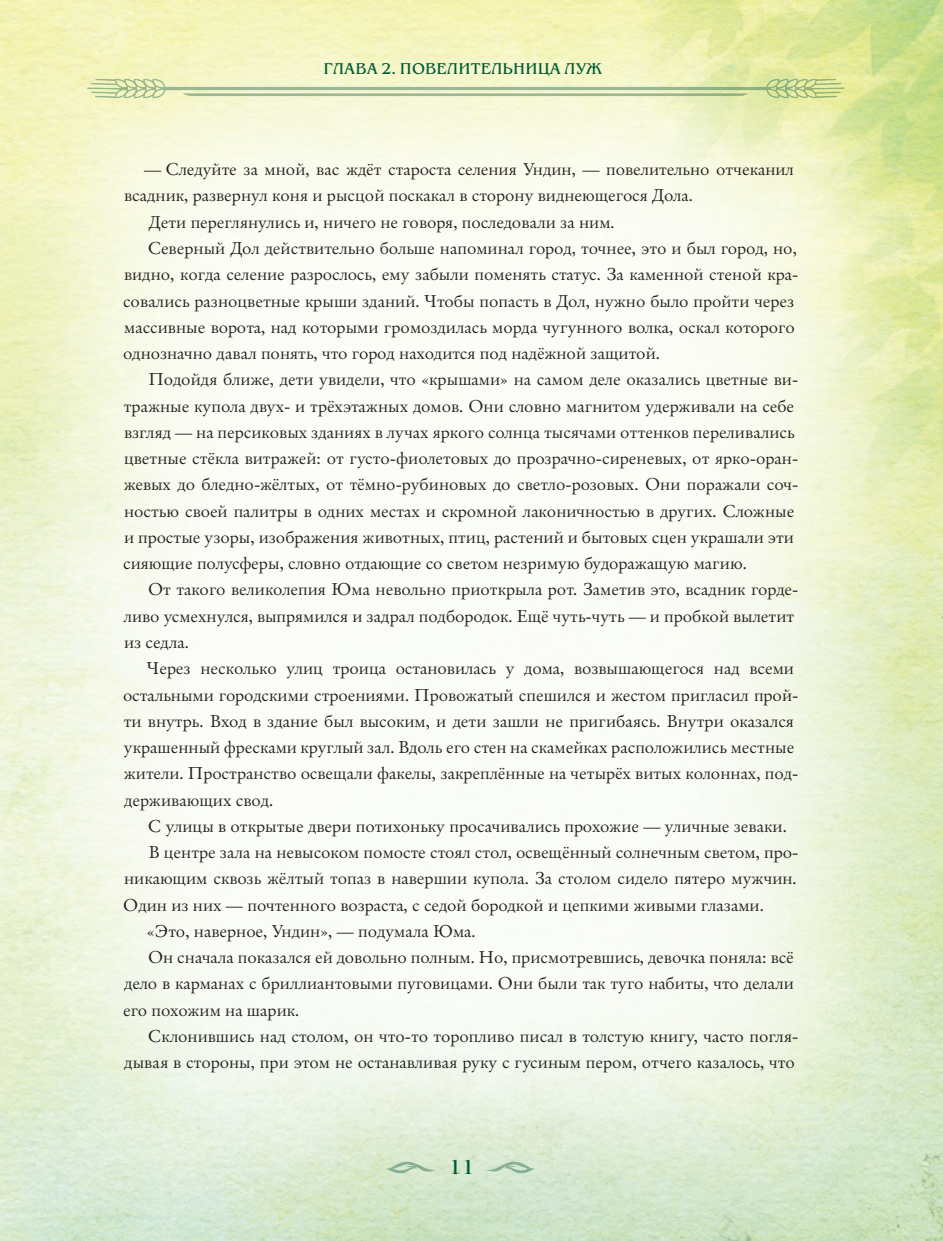
<style>
.page{position:relative;width:943px;height:1241px;background:#fff}
.page>*{position:absolute;margin:0;border:0;box-sizing:border-box;transform-origin:0 0}
.t1{font:19.78px "Benguiat Book ITC";color:#005a36}
.t2{font:17.15px "Original Garamond BT";color:#231f20}
.t3{font:15.4px "Benguiat Book ITC";letter-spacing:.01em;color:#005a36}
</style>
<div class="page">
<img style="left:0;top:0;width:942px;height:1240px">
<img style="left:65px;top:72px;width:793px;height:42px">
<img style="left:383px;top:1158px;width:56px;height:21px">
<img style="left:482px;top:1158px;width:57px;height:21px">
<p class="t3" style="left:323px;top:60px;width:280px">ГЛАВА 2. ПОВЕЛИТЕЛЬНИцА Луж</p>
<p class="t2" style="left:144px;top:162px;width:651px">— Следуйте за мной, вас ждёт староста селения Ундин, — повелительно отчеканил</p>
<p class="t2" style="left:124px;top:189px;width:570px">всадник, развернул коня и рысцой поскакал в сторону виднеющегося Дола.</p>
<p class="t2" style="left:149px;top:215px;width:467px">Дети переглянулись и, ничего не говоря, последовали за ним.</p>
<p class="t2" style="left:148px;top:241px;width:650px">Северный Дол действительно больше напоминал город, точнее, это и был город, но,</p>
<p class="t2" style="left:124px;top:267px;width:675px">видно, когда селение разрослось, ему забыли поменять статус. За каменной стеной кра-</p>
<p class="t2" style="left:123px;top:294px;width:672px">совались разноцветные крыши зданий. Чтобы попасть в Дол, нужно было пройти через</p>
<p class="t2" style="left:124px;top:320px;width:672px">массивные ворота, над которыми громоздилась морда чугунного волка, оскал которого</p>
<p class="t2" style="left:123px;top:346px;width:538px">однозначно давал понять, что город находится под надёжной защитой.</p>
<p class="t2" style="left:148px;top:372px;width:651px">Подойдя ближе, дети увидели, что «крышами» на самом деле оказались цветные ви-</p>
<p class="t2" style="left:124px;top:399px;width:672px">тражные купола двух- и трёхэтажных домов. Они словно магнитом удерживали на себе</p>
<p class="t2" style="left:124px;top:425px;width:672px">взгляд — на персиковых зданиях в лучах яркого солнца тысячами оттенков переливались</p>
<p class="t2" style="left:124px;top:451px;width:675px">цветные стёкла витражей: от густо-фиолетовых до прозрачно-сиреневых, от ярко-оран-</p>
<p class="t2" style="left:124px;top:477px;width:676px">жевых до бледно-жёлтых, от тёмно-рубиновых до светло-розовых. Они поражали соч-</p>
<p class="t2" style="left:124px;top:504px;width:671px">ностью своей палитры в одних местах и скромной лаконичностью в других. Сложные</p>
<p class="t2" style="left:124px;top:530px;width:671px">и простые узоры, изображения животных, птиц, растений и бытовых сцен украшали эти</p>
<p class="t2" style="left:123px;top:556px;width:625px">сияющие полусферы, словно отдающие со светом незримую будоражащую магию.</p>
<p class="t2" style="left:148px;top:582px;width:652px">От такого великолепия Юма невольно приоткрыла рот. Заметив это, всадник горде-</p>
<p class="t2" style="left:124px;top:609px;width:672px">ливо усмехнулся, выпрямился и задрал подбородок. Ещё чуть-чуть — и пробкой вылетит</p>
<p class="t2" style="left:124px;top:635px;width:67px">из седла.</p>
<p class="t2" style="left:147px;top:661px;width:648px">Через несколько улиц троица остановилась у дома, возвышающегося над всеми</p>
<p class="t2" style="left:123px;top:687px;width:676px">остальными городскими строениями. Провожатый спешился и жестом пригласил прой-</p>
<p class="t2" style="left:124px;top:714px;width:671px">ти внутрь. Вход в здание был высоким, и дети зашли не пригибаясь. Внутри оказался</p>
<p class="t2" style="left:124px;top:740px;width:672px">украшенный фресками круглый зал. Вдоль его стен на скамейках расположились местные</p>
<p class="t2" style="left:124px;top:766px;width:676px">жители. Пространство освещали факелы, закреплённые на четырёх витых колоннах, под-</p>
<p class="t2" style="left:124px;top:792px;width:151px">держивающих свод.</p>
<p class="t2" style="left:148px;top:819px;width:640px">С улицы в открытые двери потихоньку просачивались прохожие — уличные зеваки.</p>
<p class="t2" style="left:149px;top:845px;width:651px">В центре зала на невысоком помосте стоял стол, освещённый солнечным светом, про-</p>
<p class="t2" style="left:124px;top:871px;width:674px">никающим сквозь жёлтый топаз в навершии купола. За столом сидело пятеро мужчин.</p>
<p class="t2" style="left:123px;top:897px;width:642px">Один из них — почтенного возраста, с седой бородкой и цепкими живыми глазами.</p>
<p class="t2" style="left:147px;top:924px;width:330px">«Это, наверное, Ундин», — подумала Юма.</p>
<p class="t2" style="left:148px;top:950px;width:647px">Он сначала показался ей довольно полным. Но, присмотревшись, девочка поняла: всё</p>
<p class="t2" style="left:124px;top:976px;width:671px">дело в карманах с бриллиантовыми пуговицами. Они были так туго набиты, что делали</p>
<p class="t2" style="left:123px;top:1002px;width:178px">его похожим на шарик.</p>
<p class="t2" style="left:148px;top:1029px;width:651px">Склонившись над столом, он что-то торопливо писал в толстую книгу, часто погля-</p>
<p class="t2" style="left:124px;top:1055px;width:672px">дывая в стороны, при этом не останавливая руку с гусиным пером, отчего казалось, что</p>
<p class="t1" style="left:448px;top:1156px;width:27px">11</p>
</div>
